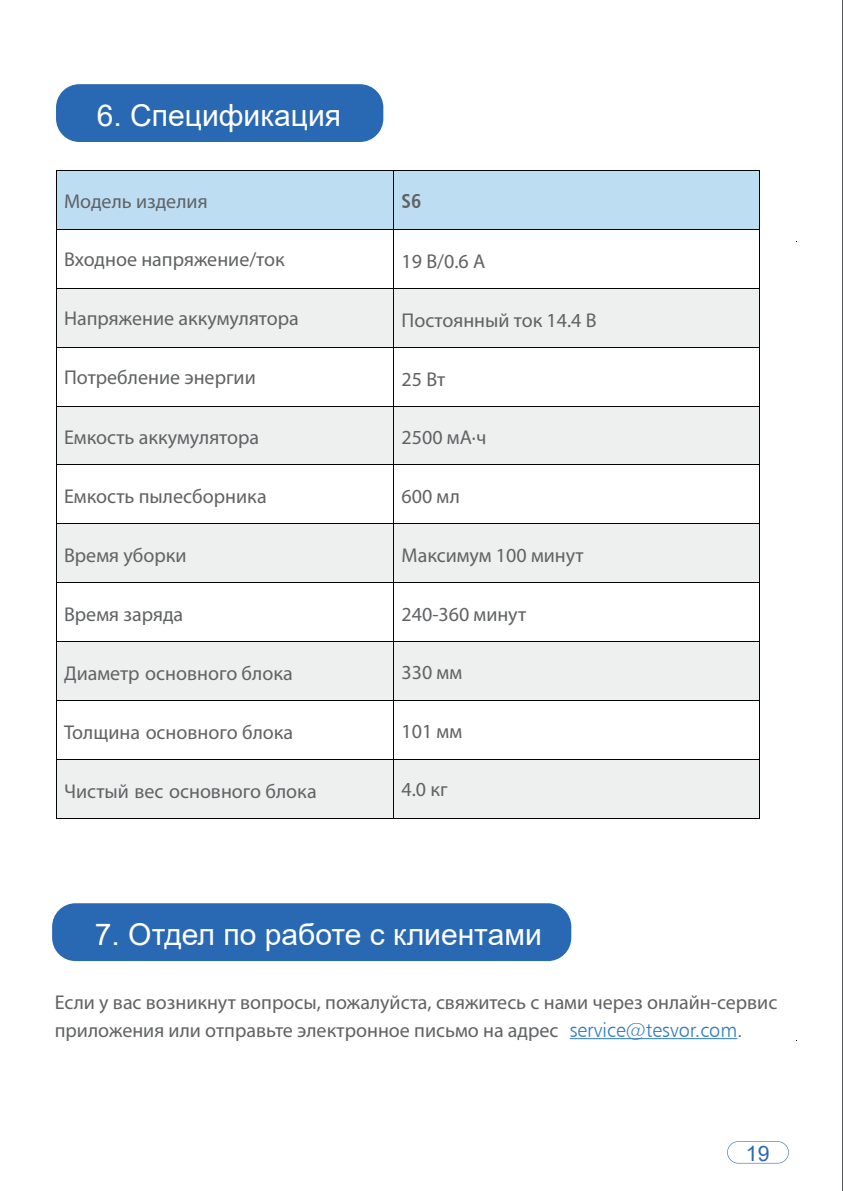
<style>
.page{position:relative;width:843px;height:1191px;background:#fff}
.page>*{position:absolute;margin:0;border:0;box-sizing:border-box;transform-origin:0 0}
.t1{font:30px "Arial";color:#fff}
.t2{font:21.2px "Arial";color:#2968b3}
.t3{font:20px/28px "Myriad Pro";color:#606264}
.t4{font:20px "Humanist 777 BT Bold Condensed B";color:#606264}
.s1{font-family:"Humanist 777 BT Light B";color:#307bc0}
.s2{font-family:"Humanist 777 BT Light B"}
</style>
<div class="page">
<hr style="left:842px;top:0;width:1px;height:1191px;background:#57585a">
<div style="left:56px;top:84px;width:327px;height:58px;background:#2968b3;border-radius:23px"></div>
<svg style="left:727px;top:1141px;width:61px;height:22px"></svg>
<div style="left:57px;top:288px;width:702px;height:59px;background:#eef0f0"></div>
<div style="left:57px;top:406px;width:702px;height:58px;background:#eef0f0"></div>
<div style="left:57px;top:524px;width:702px;height:58px;background:#eef0f0"></div>
<div style="left:57px;top:641px;width:702px;height:58px;background:#eef0f0"></div>
<div style="left:57px;top:759px;width:702px;height:58px;background:#eef0f0"></div>
<div style="left:57px;top:170px;width:701px;height:59px;background:#bdddf3"></div>
<hr style="left:57px;top:170px;width:336px;height:1px;background:#030303">
<hr style="left:394px;top:170px;width:364px;height:1px;background:#030303">
<hr style="left:56px;top:171px;width:1px;height:58px;background:#030303">
<hr style="left:393px;top:171px;width:1px;height:58px;background:#030303">
<hr style="left:758px;top:171px;width:1px;height:58px;background:#030303">
<hr style="left:57px;top:229px;width:336px;height:1px;background:#030303">
<hr style="left:394px;top:229px;width:364px;height:1px;background:#030303">
<hr style="left:56px;top:230px;width:1px;height:58px;background:#030303">
<hr style="left:393px;top:230px;width:1px;height:58px;background:#030303">
<hr style="left:758px;top:230px;width:1px;height:58px;background:#030303">
<hr style="left:57px;top:288px;width:336px;height:1px;background:#030303">
<hr style="left:394px;top:288px;width:364px;height:1px;background:#030303">
<hr style="left:56px;top:288px;width:1px;height:59px;background:#030303">
<hr style="left:393px;top:288px;width:1px;height:59px;background:#030303">
<hr style="left:758px;top:288px;width:1px;height:59px;background:#030303">
<hr style="left:57px;top:347px;width:336px;height:1px;background:#030303">
<hr style="left:394px;top:347px;width:364px;height:1px;background:#030303">
<hr style="left:56px;top:347px;width:1px;height:59px;background:#030303">
<hr style="left:393px;top:347px;width:1px;height:59px;background:#030303">
<hr style="left:758px;top:347px;width:1px;height:59px;background:#030303">
<hr style="left:57px;top:406px;width:336px;height:1px;background:#030303">
<hr style="left:394px;top:406px;width:364px;height:1px;background:#030303">
<hr style="left:56px;top:406px;width:1px;height:58px;background:#030303">
<hr style="left:393px;top:406px;width:1px;height:58px;background:#030303">
<hr style="left:758px;top:406px;width:1px;height:58px;background:#030303">
<hr style="left:57px;top:464px;width:336px;height:1px;background:#030303">
<hr style="left:394px;top:464px;width:364px;height:1px;background:#030303">
<hr style="left:56px;top:465px;width:1px;height:58px;background:#030303">
<hr style="left:393px;top:465px;width:1px;height:58px;background:#030303">
<hr style="left:758px;top:465px;width:1px;height:58px;background:#030303">
<hr style="left:57px;top:523px;width:336px;height:1px;background:#030303">
<hr style="left:394px;top:523px;width:364px;height:1px;background:#030303">
<hr style="left:56px;top:524px;width:1px;height:58px;background:#030303">
<hr style="left:393px;top:524px;width:1px;height:58px;background:#030303">
<hr style="left:758px;top:524px;width:1px;height:58px;background:#030303">
<hr style="left:57px;top:582px;width:336px;height:1px;background:#030303">
<hr style="left:394px;top:582px;width:364px;height:1px;background:#030303">
<hr style="left:56px;top:583px;width:1px;height:58px;background:#030303">
<hr style="left:393px;top:583px;width:1px;height:58px;background:#030303">
<hr style="left:758px;top:583px;width:1px;height:58px;background:#030303">
<hr style="left:57px;top:641px;width:336px;height:1px;background:#030303">
<hr style="left:394px;top:641px;width:364px;height:1px;background:#030303">
<hr style="left:56px;top:642px;width:1px;height:58px;background:#030303">
<hr style="left:393px;top:642px;width:1px;height:58px;background:#030303">
<hr style="left:758px;top:642px;width:1px;height:58px;background:#030303">
<hr style="left:57px;top:700px;width:336px;height:1px;background:#030303">
<hr style="left:394px;top:700px;width:364px;height:1px;background:#030303">
<hr style="left:56px;top:701px;width:1px;height:58px;background:#030303">
<hr style="left:393px;top:701px;width:1px;height:58px;background:#030303">
<hr style="left:758px;top:701px;width:1px;height:58px;background:#030303">
<hr style="left:57px;top:759px;width:336px;height:1px;background:#030303">
<hr style="left:394px;top:759px;width:364px;height:1px;background:#030303">
<hr style="left:56px;top:759px;width:1px;height:59px;background:#030303">
<hr style="left:57px;top:818px;width:336px;height:1px;background:#030303">
<hr style="left:393px;top:759px;width:1px;height:59px;background:#030303">
<hr style="left:394px;top:818px;width:364px;height:1px;background:#030303">
<hr style="left:758px;top:759px;width:1px;height:59px;background:#030303">
<div style="left:52px;top:903px;width:519px;height:58px;background:#2968b3;border-radius:23px"></div>
<hr style="left:569px;top:1038px;width:168px;height:1px;background:#307bc0">
<h1 class="t1" style="left:97px;top:95px;width:246px">6. Спецификация</h1>
<p class="t3" style="left:64px;top:188px;width:145px">Модель изделия</p>
<p class="t4" style="left:401px;top:188px;width:21px">S6</p>
<p class="t3" style="left:64px;top:246px;width:222px">Входное напряжение/ток</p>
<p class="t3" style="left:401px;top:248px;width:85px">19 В/0.6 A</p>
<p class="t3" style="left:64px;top:305px;width:236px">Напряжение аккумулятора</p>
<p class="t3" style="left:401px;top:306px;width:196px">Постоянный ток 14.4 В</p>
<p class="t3" style="left:64px;top:364px;width:193px">Потребление энергии</p>
<p class="t3" style="left:401px;top:365px;width:45px">25 Вт</p>
<p class="t3" style="left:64px;top:424px;width:196px">Емкость аккумулятора</p>
<p class="t3" style="left:401px;top:424px;width:86px">2500 мА·ч</p>
<p class="t3" style="left:64px;top:482px;width:204px">Емкость пылесборника</p>
<p class="t3" style="left:401px;top:483px;width:60px">600 мл</p>
<p class="t3" style="left:64px;top:541px;width:124px">Время уборки</p>
<p class="t3" style="left:401px;top:541px;width:184px">Максимум 100 минут</p>
<p class="t3" style="left:64px;top:600px;width:121px">Время заряда</p>
<p class="t3" style="left:401px;top:600px;width:126px">240-360 минут</p>
<p class="t3" style="left:64px;top:659px;width:230px">Диаметр основного блока</p>
<p class="t3" style="left:401px;top:659px;width:62px">330 мм</p>
<p class="t3" style="left:64px;top:719px;width:230px">Толщина основного блока</p>
<p class="t3" style="left:401px;top:717px;width:62px">101 мм</p>
<p class="t3" style="left:64px;top:778px;width:254px">Чистый вес основного блока</p>
<p class="t3" style="left:401px;top:776px;width:48px">4.0 кг</p>
<h1 class="t1" style="left:95px;top:913px;width:448px">7. Отдел по работе с клиентами</h1>
<p class="t3" style="left:55px;top:988px;width:723px">Если у вас возникнут вопросы, пожалуйста, свяжитесь с нами через онлайн-сервис приложения или отправьте электронное письмо на адрес <span class="s1">service@tesvor.com</span><span class="s2">.</span></p>
<p class="t2" style="left:745px;top:1138px;width:25px">19</p>
</div>
